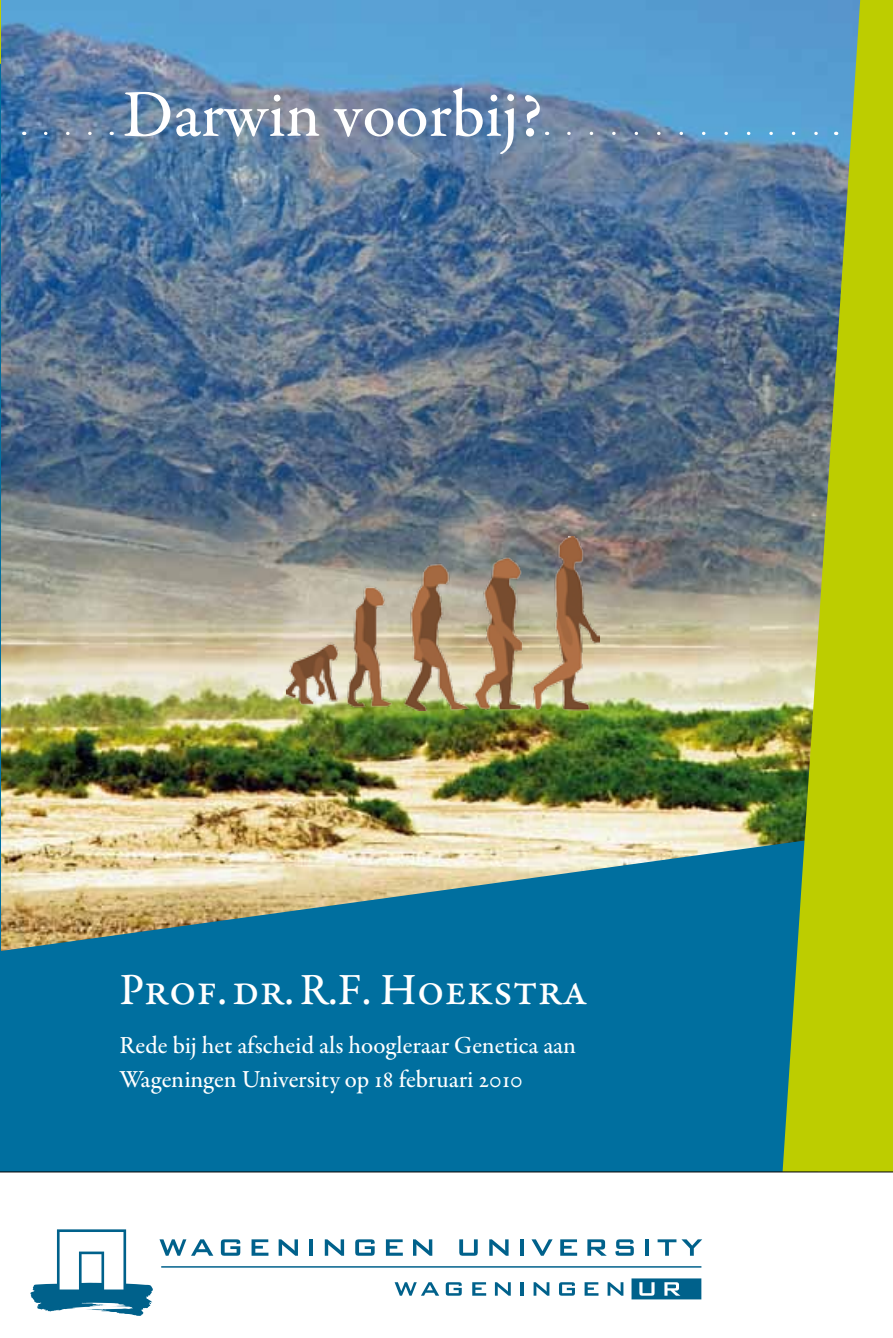
<style>
.page{position:relative;width:893px;height:1338px;background:#fff}
.page>*{position:absolute;margin:0;border:0;box-sizing:border-box;transform-origin:0 0}
.t1{font:500 67.5px "Garamond Premr Pro";color:#fff}
.t2{font:500 45px "Garamond Premr Pro";color:#fff}
.t3{font:500 24.75px/33.8px "Garamond Premr Pro";color:#fff}
</style>
<div class="page">
<img style="left:1px;top:0;width:782px;height:839px">
<img style="left:287px;top:537px;width:313px;height:173px">
<hr style="left:161px;top:1266px;width:540px;height:2px;background:#00618b">
<svg style="left:221px;top:1239px;width:19px;height:17px"></svg>
<svg style="left:252px;top:1239px;width:16px;height:17px"></svg>
<svg style="left:279px;top:1239px;width:19px;height:17px"></svg>
<hr style="left:309px;top:1239px;width:4px;height:17px;background:#00618b">
<svg style="left:325px;top:1239px;width:19px;height:17px"></svg>
<svg style="left:355px;top:1239px;width:20px;height:17px"></svg>
<svg style="left:386px;top:1239px;width:17px;height:17px"></svg>
<svg style="left:413px;top:1239px;width:19px;height:17px"></svg>
<svg style="left:459px;top:1239px;width:19px;height:17px"></svg>
<svg style="left:489px;top:1239px;width:20px;height:17px"></svg>
<hr style="left:520px;top:1239px;width:4px;height:17px;background:#00618b">
<svg style="left:531px;top:1239px;width:22px;height:17px"></svg>
<svg style="left:560px;top:1239px;width:17px;height:17px"></svg>
<svg style="left:587px;top:1239px;width:20px;height:17px"></svg>
<svg style="left:615px;top:1239px;width:19px;height:17px"></svg>
<hr style="left:645px;top:1239px;width:4px;height:17px;background:#00618b">
<svg style="left:658px;top:1239px;width:44px;height:17px"></svg>
<svg style="left:30px;top:1229px;width:183px;height:87px"></svg>
<svg style="left:395px;top:1282px;width:44px;height:14px"></svg>
<svg style="left:446px;top:1282px;width:16px;height:14px"></svg>
<svg style="left:472px;top:1282px;width:14px;height:14px"></svg>
<svg style="left:495px;top:1282px;width:16px;height:14px"></svg>
<hr style="left:521px;top:1282px;width:3px;height:14px;background:#00618b">
<svg style="left:534px;top:1282px;width:15px;height:14px"></svg>
<svg style="left:559px;top:1282px;width:16px;height:14px"></svg>
<svg style="left:585px;top:1282px;width:13px;height:14px"></svg>
<svg style="left:608px;top:1282px;width:15px;height:14px"></svg>
<svg style="left:631px;top:1278px;width:70px;height:21px"></svg>
<svg style="left:0;top:839px;width:783px;height:333px;fill:#006f9f"></svg>
<svg style="left:783px;top:0;width:110px;height:1172px;fill:#bdcd00"></svg>
<svg style="left:569px;top:132px;width:256px;height:3px"></svg>
<svg style="left:46px;top:132px;width:54px;height:3px"></svg>
<hr style="left:0;top:1172px;width:893px;height:1px;background:#000">
<h1 class="t1" style="left:123px;top:74px;width:422px">Darwin voorbij?</h1>
<h2 class="t2" style="left:119px;top:962px;width:463px">prof. dr. R.F. Hoekstra</h2>
<p class="t3" style="left:119px;top:1029px;width:458px">Rede bij het afscheid als hoogleraar Genetica aan<br>Wageningen University op 18 februari 2010</p>
</div>
